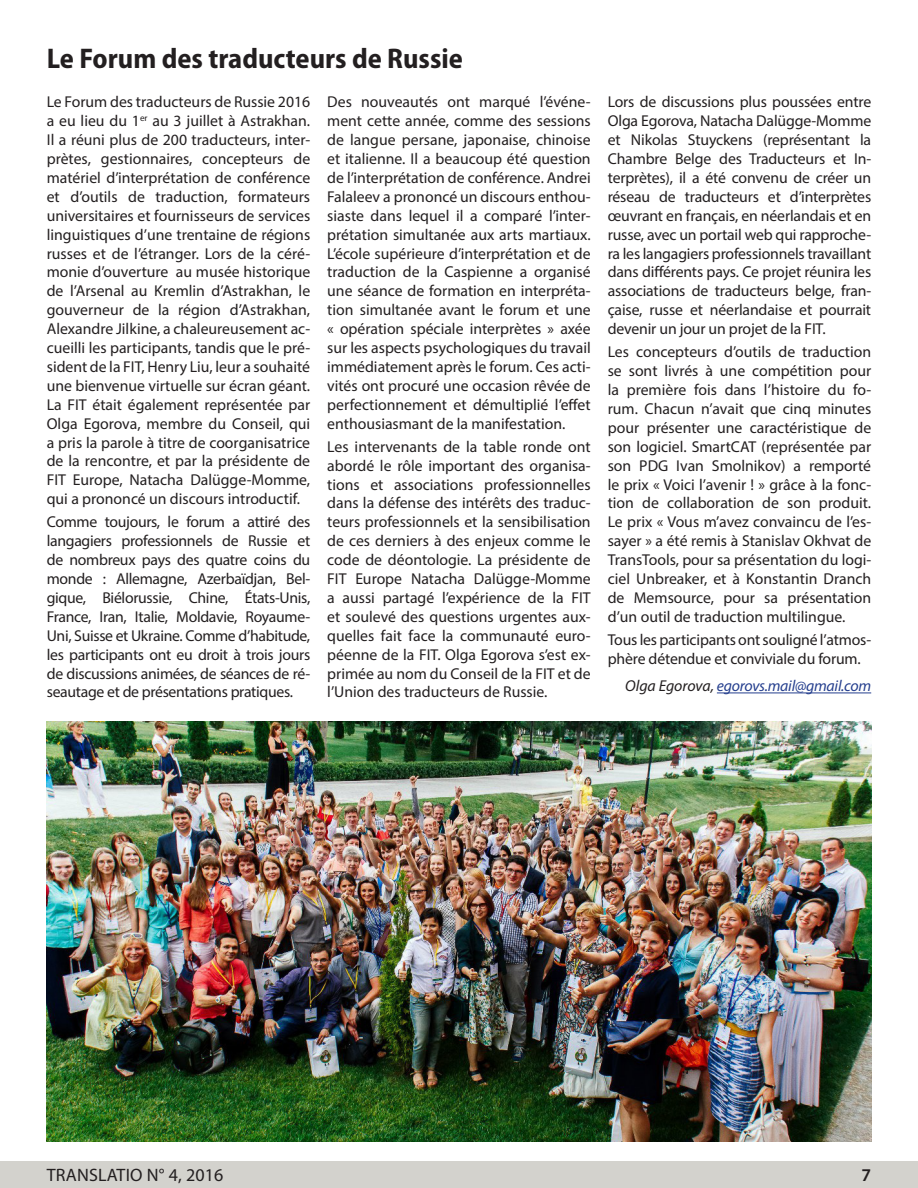
<style>
.page{position:relative;width:918px;height:1188px;background:#fff}
.page>*{position:absolute;margin:0;border:0;box-sizing:border-box;transform-origin:0 0}
.Titel_2{font:700 semi-condensed 28.5px "Myriad Pro";color:#231f20}
.t1{font:18px "Myriad Pro";letter-spacing:.01em;color:#231f20}
.t2{font:600 18px "Myriad Pro";color:#231f20}
.t3{font:15.75px/18.9px "Myriad Pro";letter-spacing:-.005em;color:#231f20;text-align:justify}
.t4{font:italic 15.75px "Myriad Pro";letter-spacing:-.015em;color:#253f8e}
.s1{color:#231f20}
</style>
<div class="page">
<div style="left:0;top:1161px;width:918px;height:27px;background:#d3d2cd"></div>
<hr style="left:717px;top:693px;width:154px;height:1px;background:#253f8e">
<img style="left:47px;top:722px;width:824px;height:419px">
<p class="Titel_2" style="left:47px;top:40px;width:418px">Le Forum des traducteurs de Russie</p>
<p class="t3" style="left:47px;top:92px;width:265px">Le Forum des traducteurs de Russie 2016 a eu lieu du 1<sup>er</sup> au 3 juillet à Astrakhan.<br>Il a réuni plus de 200 traducteurs, inter&shy;prètes, gestionnaires, concepteurs de matériel d’interprétation de conférence et d’outils de traduction, formateurs universitaires et fournisseurs de services linguistiques d’une trentaine de régions russes et de l’étranger. Lors de la céré&shy;monie d’ouverture au musée historique de l’Arsenal au Kremlin d’Astrakhan, le gouverneur de la région d’Astrakhan, Alexandre Jilkine, a chaleureusement ac&shy;cueilli les participants, tandis que le pré&shy;sident de la FIT, Henry Liu, leur a souhaité une bienvenue virtuelle sur écran géant.<br>La FIT était également représentée par Olga Egorova, membre du Conseil, qui a pris la parole à titre de coorganisatrice de la rencontre, et par la présidente de FIT Europe, Natacha Dalügge-Momme, qui a prononcé un discours introductif.</p>
<p class="t3" style="left:47px;top:512px;width:265px">Comme toujours, le forum a attiré des langagiers professionnels de Russie et de nombreux pays des quatre coins du monde : Allemagne, Azerbaïdjan, Bel&shy;gique, Biélorussie, Chine, États-Unis, France, Iran, Italie, Moldavie, Royaume-Uni, Suisse et Ukraine. Comme d’habitude, les participants ont eu droit à trois jours de discussions animées, de séances de ré&shy;seautage et de présentations pratiques.</p>
<p class="t3" style="left:327px;top:92px;width:265px">Des nouveautés ont marqué l’événe&shy;ment cette année, comme des sessions de langue persane, japonaise, chinoise et italienne. Il a beaucoup été question de l’interprétation de conférence. Andrei Falaleev a prononcé un discours enthou&shy;siaste dans lequel il a comparé l’inter&shy;prétation simultanée aux arts martiaux.<br>L’école supérieure d’interprétation et de traduction de la Caspienne a organisé une séance de formation en interpréta&shy;tion simultanée avant le forum et une « opération spéciale interprètes » axée sur les aspects psychologiques du travail immédiatement après le forum. Ces acti&shy;vités ont procuré une occasion rêvée de perfectionnement et démultiplié l’effet enthousiasmant de la manifestation.</p>
<p class="t3" style="left:327px;top:437px;width:265px">Les intervenants de la table ronde ont abordé le rôle important des organisa&shy;tions et associations professionnelles dans la défense des intérêts des traduc&shy;teurs professionnels et la sensibilisation de ces derniers à des enjeux comme le code de déontologie. La présidente de FIT Europe Natacha Dalügge-Momme a aussi partagé l’expérience de la FIT et soulevé des questions urgentes aux&shy;quelles fait face la communauté euro&shy;péenne de la FIT. Olga Egorova s’est ex&shy;primée au nom du Conseil de la FIT et de l’Union des traducteurs de Russie.</p>
<p class="t3" style="left:608px;top:92px;width:265px">Lors de discussions plus poussées entre Olga Egorova, Natacha Dalügge-Momme et Nikolas Stuyckens (représentant la Chambre Belge des Traducteurs et In&shy;terprètes), il a été convenu de créer un réseau de traducteurs et d’interprètes œuvrant en français, en néerlandais et en russe, avec un portail web qui rapproche&shy;ra les langagiers professionnels travaillant dans différents pays. Ce projet réunira les associations de traducteurs belge, fran&shy;çaise, russe et néerlandaise et pourrait devenir un jour un projet de la FIT.</p>
<p class="t3" style="left:608px;top:342px;width:265px">Les concepteurs d’outils de traduction se sont livrés à une compétition pour la première fois dans l’histoire du fo&shy;rum. Chacun n’avait que cinq minutes pour présenter une caractéristique de son logiciel. SmartCAT (représentée par son PDG Ivan Smolnikov) a remporté le prix « Voici l’avenir ! » grâce à la fonc&shy;tion de collaboration de son produit.<br>Le prix « Vous m’avez convaincu de l’es&shy;sayer » a été remis à Stanislav Okhvat de TransTools, pour sa présentation du logi&shy;ciel Unbreaker, et à Konstantin Dranch de Memsource, pour sa présentation d’un outil de traduction multilingue.</p>
<p class="t3" style="left:608px;top:630px;width:265px">Tous les participants ont souligné l’atmos&shy;phère détendue et conviviale du forum.</p>
<p class="t4" style="left:625px;top:676px;width:248px"><span class="s1">Olga Egorova,</span> egorovs.mail@gmail.com</p>
<p class="t1" style="left:47px;top:1164px;width:178px">TRANSLATIO N° 4, 2016</p>
<p class="t2" style="left:862px;top:1164px;width:11px">7</p>
</div>
